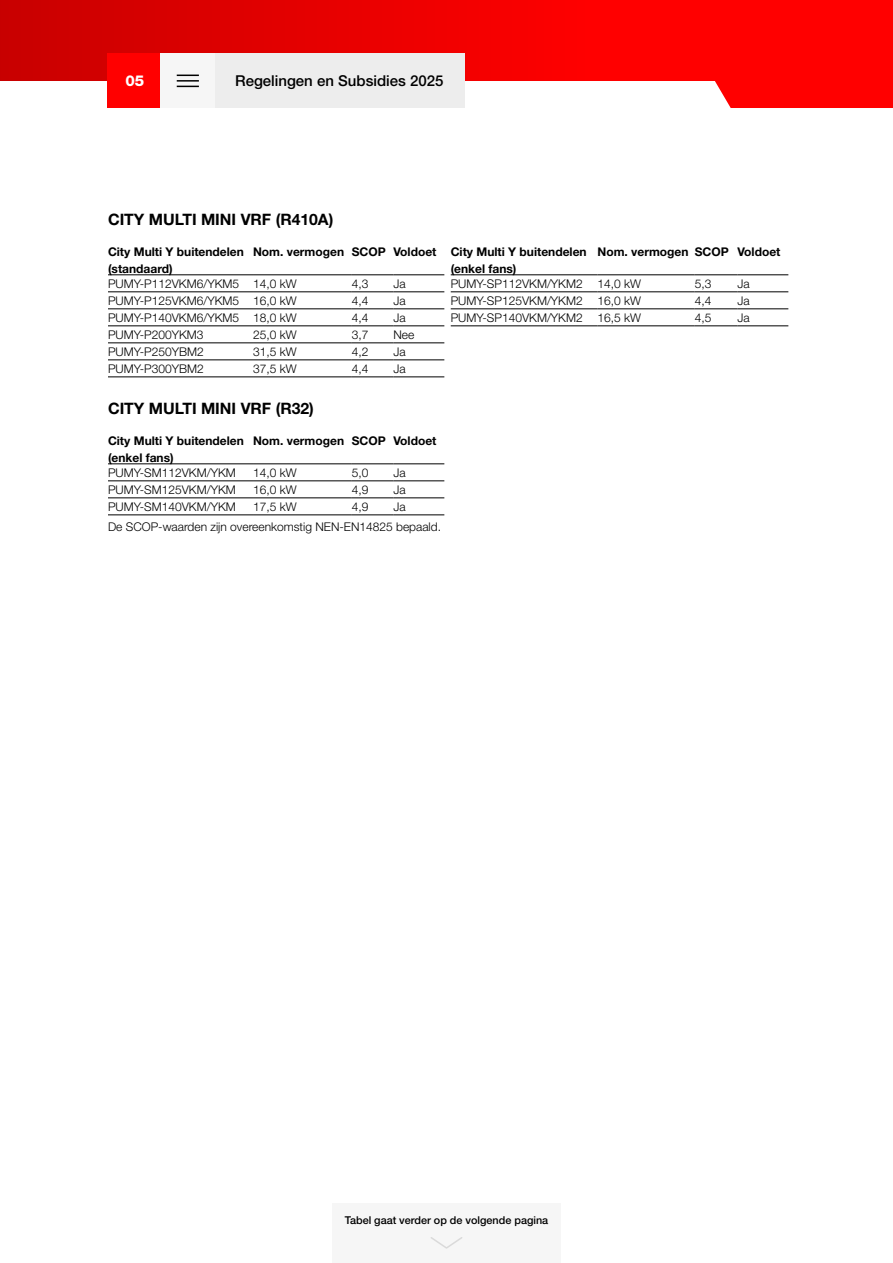
<style>
.page{position:relative;width:893px;height:1263px;background:#fff}
.page>*{position:absolute;margin:0;border:0;box-sizing:border-box;transform-origin:0 0}
.t1{font:700 15.75px "Helvetica Neue LT Std";color:#000}
.t2{font:500 15px "Helvetica Neue LT Std";color:#000}
.t3{font:800 15px "Helvetica Neue LT Std";color:#fff}
.t4{font:300 12px/20.9px "Helvetica Neue LT Std";color:#000}
.t5{font:700 12px/16.5px "Helvetica Neue LT Std";color:#000}
.t6{font:500 10.8px "Helvetica Neue LT Std";color:#000}
</style>
<div class="page">
<svg style="left:0;top:0;width:893px;height:108px;background:#f12121"></svg>
<div style="left:108px;top:54px;width:54px;height:54px;background:#f00"></div>
<div style="left:214px;top:54px;width:251px;height:54px;background:#ededed"></div>
<div style="left:161px;top:54px;width:54px;height:54px;background:#f6f6f6"></div>
<svg style="left:177px;top:75px;width:22px;height:1px"></svg>
<hr style="left:177px;top:80px;width:22px;height:2px;background:#000">
<svg style="left:177px;top:86px;width:22px;height:1px"></svg>
<div style="left:332px;top:1203px;width:229px;height:60px;background:#f6f6f6"></div>
<svg style="left:431px;top:1237px;width:31px;height:12px"></svg>
<svg style="left:108px;top:274px;width:680px;height:242px"></svg>
<hr style="left:108px;top:292px;width:145px;height:1px;background:#000">
<hr style="left:253px;top:292px;width:99px;height:1px;background:#000">
<hr style="left:352px;top:292px;width:41px;height:1px;background:#000">
<hr style="left:393px;top:292px;width:51px;height:1px;background:#000">
<hr style="left:451px;top:292px;width:146px;height:1px;background:#000">
<hr style="left:597px;top:292px;width:98px;height:1px;background:#000">
<hr style="left:695px;top:292px;width:42px;height:1px;background:#000">
<hr style="left:737px;top:292px;width:51px;height:1px;background:#000">
<hr style="left:108px;top:309px;width:145px;height:1px;background:#000">
<hr style="left:253px;top:309px;width:99px;height:1px;background:#000">
<hr style="left:352px;top:309px;width:41px;height:1px;background:#000">
<hr style="left:393px;top:309px;width:51px;height:1px;background:#000">
<hr style="left:451px;top:309px;width:146px;height:1px;background:#000">
<hr style="left:597px;top:309px;width:98px;height:1px;background:#000">
<hr style="left:695px;top:309px;width:42px;height:1px;background:#000">
<hr style="left:737px;top:309px;width:51px;height:1px;background:#000">
<hr style="left:108px;top:326px;width:145px;height:1px;background:#000">
<hr style="left:253px;top:326px;width:99px;height:1px;background:#000">
<hr style="left:352px;top:326px;width:41px;height:1px;background:#000">
<hr style="left:393px;top:326px;width:51px;height:1px;background:#000">
<hr style="left:108px;top:343px;width:145px;height:1px;background:#000">
<hr style="left:253px;top:343px;width:99px;height:1px;background:#000">
<hr style="left:352px;top:343px;width:41px;height:1px;background:#000">
<hr style="left:393px;top:343px;width:51px;height:1px;background:#000">
<hr style="left:108px;top:360px;width:145px;height:1px;background:#000">
<hr style="left:253px;top:360px;width:99px;height:1px;background:#000">
<hr style="left:352px;top:360px;width:41px;height:1px;background:#000">
<hr style="left:393px;top:360px;width:51px;height:1px;background:#000">
<hr style="left:108px;top:377px;width:145px;height:1px;background:#000">
<hr style="left:253px;top:377px;width:99px;height:1px;background:#000">
<hr style="left:352px;top:377px;width:41px;height:1px;background:#000">
<hr style="left:393px;top:377px;width:51px;height:1px;background:#000">
<hr style="left:108px;top:275px;width:145px;height:1px;background:#000">
<hr style="left:253px;top:275px;width:99px;height:1px;background:#000">
<hr style="left:352px;top:275px;width:41px;height:1px;background:#000">
<hr style="left:393px;top:275px;width:51px;height:1px;background:#000">
<hr style="left:451px;top:275px;width:146px;height:1px;background:#000">
<hr style="left:597px;top:275px;width:98px;height:1px;background:#000">
<hr style="left:695px;top:275px;width:42px;height:1px;background:#000">
<hr style="left:737px;top:275px;width:51px;height:1px;background:#000">
<hr style="left:451px;top:326px;width:146px;height:1px;background:#000">
<hr style="left:597px;top:326px;width:98px;height:1px;background:#000">
<hr style="left:695px;top:326px;width:42px;height:1px;background:#000">
<hr style="left:737px;top:326px;width:51px;height:1px;background:#000">
<hr style="left:108px;top:481px;width:145px;height:1px;background:#000">
<hr style="left:253px;top:481px;width:99px;height:1px;background:#000">
<hr style="left:352px;top:481px;width:41px;height:1px;background:#000">
<hr style="left:393px;top:481px;width:51px;height:1px;background:#000">
<hr style="left:108px;top:498px;width:145px;height:1px;background:#000">
<hr style="left:253px;top:498px;width:99px;height:1px;background:#000">
<hr style="left:352px;top:498px;width:41px;height:1px;background:#000">
<hr style="left:393px;top:498px;width:51px;height:1px;background:#000">
<hr style="left:108px;top:515px;width:145px;height:1px;background:#000">
<hr style="left:253px;top:515px;width:99px;height:1px;background:#000">
<hr style="left:352px;top:515px;width:41px;height:1px;background:#000">
<hr style="left:393px;top:515px;width:51px;height:1px;background:#000">
<hr style="left:108px;top:464px;width:145px;height:1px;background:#000">
<hr style="left:253px;top:464px;width:99px;height:1px;background:#000">
<hr style="left:352px;top:464px;width:41px;height:1px;background:#000">
<hr style="left:393px;top:464px;width:51px;height:1px;background:#000">
<p class="t3" style="left:125px;top:72px;width:20px">05</p>
<p class="t2" style="left:235px;top:72px;width:210px">Regelingen en Subsidies 2025</p>
<h1 class="t1" style="left:108px;top:210px;width:227px">CITY MULTI MINI VRF (R410A)</h1>
<p class="t5" style="left:108px;top:244px;width:137px">City Multi Y buitendelen (standaard)</p>
<p class="t5" style="left:451px;top:244px;width:137px;text-indent:-198px">Nom. vermogen SCOP Voldoet City Multi Y buitendelen (enkel fans)</p>
<p class="t5" style="left:597px;top:244px;width:184px">Nom. vermogen SCOP Voldoet</p>
<p class="t4" style="left:108px;top:273px;width:190px">PUMY-P112VKM6/YKM5 14,0 kW</p>
<p class="t4" style="left:352px;top:273px;width:18px">4,3</p>
<p class="t4" style="left:393px;top:273px;width:14px">Ja</p>
<p class="t4" style="left:451px;top:273px;width:192px">PUMY-SP112VKM/YKM2 14,0 kW</p>
<p class="t4" style="left:695px;top:273px;width:18px">5,3</p>
<p class="t4" style="left:737px;top:273px;width:14px">Ja</p>
<p class="t4" style="left:108px;top:290px;width:190px">PUMY-P125VKM6/YKM5 16,0 kW</p>
<p class="t4" style="left:352px;top:290px;width:18px">4,4</p>
<p class="t4" style="left:393px;top:290px;width:14px">Ja</p>
<p class="t4" style="left:451px;top:290px;width:192px">PUMY-SP125VKM/YKM2 16,0 kW</p>
<p class="t4" style="left:695px;top:290px;width:18px">4,4</p>
<p class="t4" style="left:737px;top:290px;width:14px">Ja</p>
<p class="t4" style="left:108px;top:307px;width:190px">PUMY-P140VKM6/YKM5 18,0 kW</p>
<p class="t4" style="left:352px;top:307px;width:18px">4,4</p>
<p class="t4" style="left:393px;top:307px;width:14px">Ja</p>
<p class="t4" style="left:451px;top:307px;width:192px">PUMY-SP140VKM/YKM2 16,5 kW</p>
<p class="t4" style="left:695px;top:307px;width:18px">4,5</p>
<p class="t4" style="left:737px;top:307px;width:14px">Ja</p>
<p class="t4" style="left:108px;top:324px;width:97px">PUMY-P200YKM3</p>
<p class="t4" style="left:253px;top:324px;width:45px">25,0 kW</p>
<p class="t4" style="left:352px;top:324px;width:18px">3,7</p>
<p class="t4" style="left:393px;top:324px;width:22px">Nee</p>
<p class="t4" style="left:108px;top:341px;width:97px">PUMY-P250YBM2</p>
<p class="t4" style="left:253px;top:341px;width:45px">31,5 kW</p>
<p class="t4" style="left:352px;top:341px;width:18px">4,2</p>
<p class="t4" style="left:393px;top:341px;width:14px">Ja</p>
<p class="t4" style="left:108px;top:358px;width:97px">PUMY-P300YBM2</p>
<p class="t4" style="left:253px;top:358px;width:45px">37,5 kW</p>
<p class="t4" style="left:352px;top:358px;width:18px">4,4</p>
<p class="t4" style="left:393px;top:358px;width:14px">Ja</p>
<h1 class="t1" style="left:108px;top:399px;width:207px">CITY MULTI MINI VRF (R32)</h1>
<p class="t5" style="left:108px;top:433px;width:137px">City Multi Y buitendelen (enkel fans)</p>
<p class="t5" style="left:253px;top:433px;width:185px">Nom. vermogen SCOP Voldoet</p>
<p class="t4" style="left:108px;top:462px;width:129px">PUMY-SM112VKM/YKM</p>
<p class="t4" style="left:253px;top:462px;width:45px">14,0 kW</p>
<p class="t4" style="left:352px;top:462px;width:18px">5,0</p>
<p class="t4" style="left:393px;top:462px;width:14px">Ja</p>
<p class="t4" style="left:108px;top:479px;width:129px">PUMY-SM125VKM/YKM</p>
<p class="t4" style="left:253px;top:479px;width:45px">16,0 kW</p>
<p class="t4" style="left:352px;top:479px;width:18px">4,9</p>
<p class="t4" style="left:393px;top:479px;width:14px">Ja</p>
<p class="t4" style="left:108px;top:496px;width:129px">PUMY-SM140VKM/YKM</p>
<p class="t4" style="left:253px;top:496px;width:45px">17,5 kW</p>
<p class="t4" style="left:352px;top:496px;width:18px">4,9</p>
<p class="t4" style="left:108px;top:496px;width:335px;text-indent:285px">Ja<br>De SCOP-waarden zijn overeenkomstig NEN-EN14825 bepaald.</p>
<p class="t6" style="left:345px;top:1213px;width:205px">Tabel gaat verder op de volgende pagina</p>
</div>
